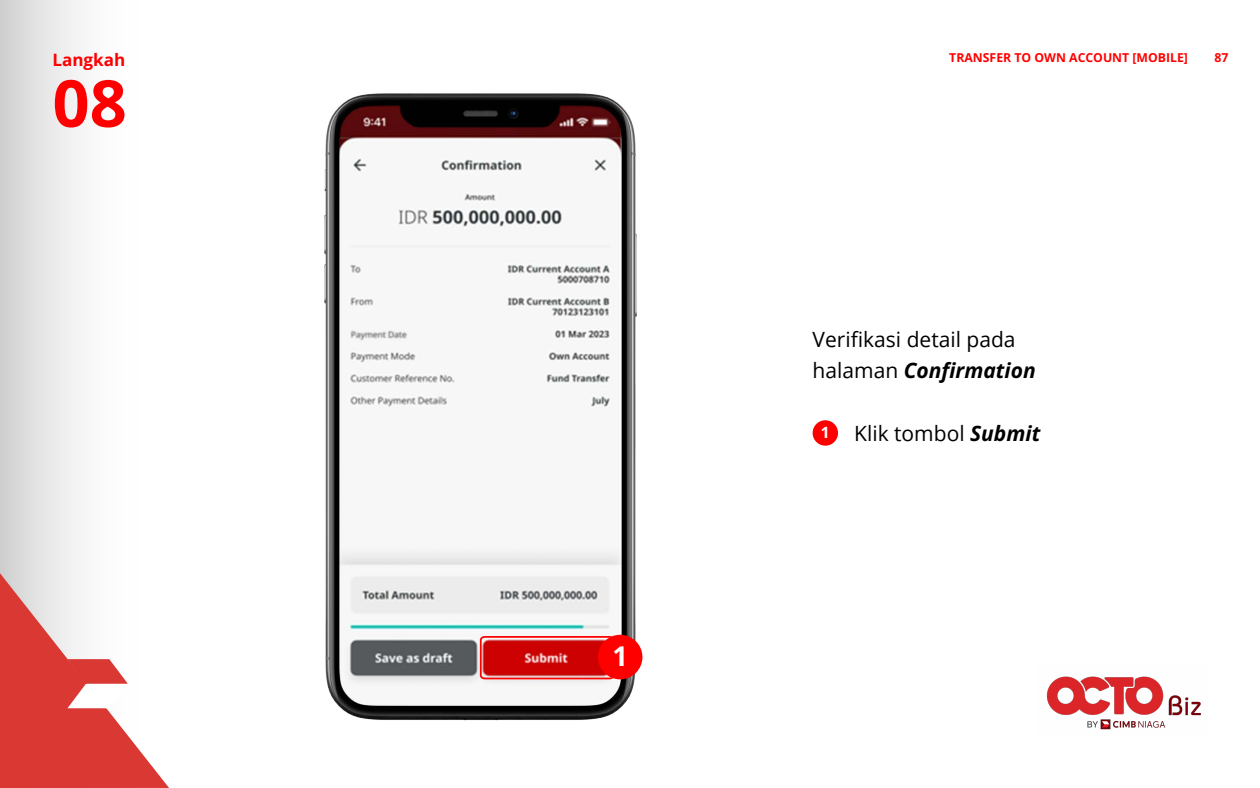
<style>
.page{position:relative;width:1260px;height:788px;background:#fff}
.page>*{position:absolute;margin:0;border:0;box-sizing:border-box;transform-origin:0 0}
.t1{font:700 64.92px "Open Sans";color:#f00}
.t2{font:700 27.21px "Open Sans";color:#fff}
.t3{font:21px/31.5px "Open Sans";color:#000}
.t4{font:700 17.06px "Open Sans";color:#f00}
.t5{font:700 15.49px "Open Sans";color:#fff}
.t6{font:700 12.25px "Open Sans";color:#f00}
.s1{font-weight:700;font-style:italic}
</style>
<div class="page">
<img style="left:1046px;top:676px;width:155px;height:54px">
<svg style="left:0;top:573px;width:169px;height:215px"></svg>
<img style="left:324px;top:93px;width:319px;height:627px">
<svg style="left:479px;top:635px;width:136px;height:45px;background:#d72e2e"></svg>
<div style="left:598px;top:634px;width:44px;height:45px;background:#f00;border-radius:50%"></div>
<div style="left:813px;top:420px;width:25px;height:25px;background:#f00;border-radius:50%"></div>
<p class="t4" style="left:52px;top:48px;width:74px">Langkah</p>
<p class="t6" style="left:949px;top:49px;width:240px">TRANSFER TO OWN ACCOUNT [MOBILE]</p>
<p class="t6" style="left:1214px;top:49px;width:16px">87</p>
<h1 class="t1" style="left:52px;top:59px;width:76px">08</h1>
<p class="t3" style="left:813px;top:323px;width:225px">Verifikasi detail pada halaman <span class="s1">Confirmation</span></p>
<p class="t2" style="left:612px;top:637px;width:17px">1</p>
<p class="t5" style="left:821px;top:422px;width:10px">1</p>
<p class="t3" style="left:854px;top:417px;width:188px">Klik tombol <span class="s1">Submit</span></p>
</div>
